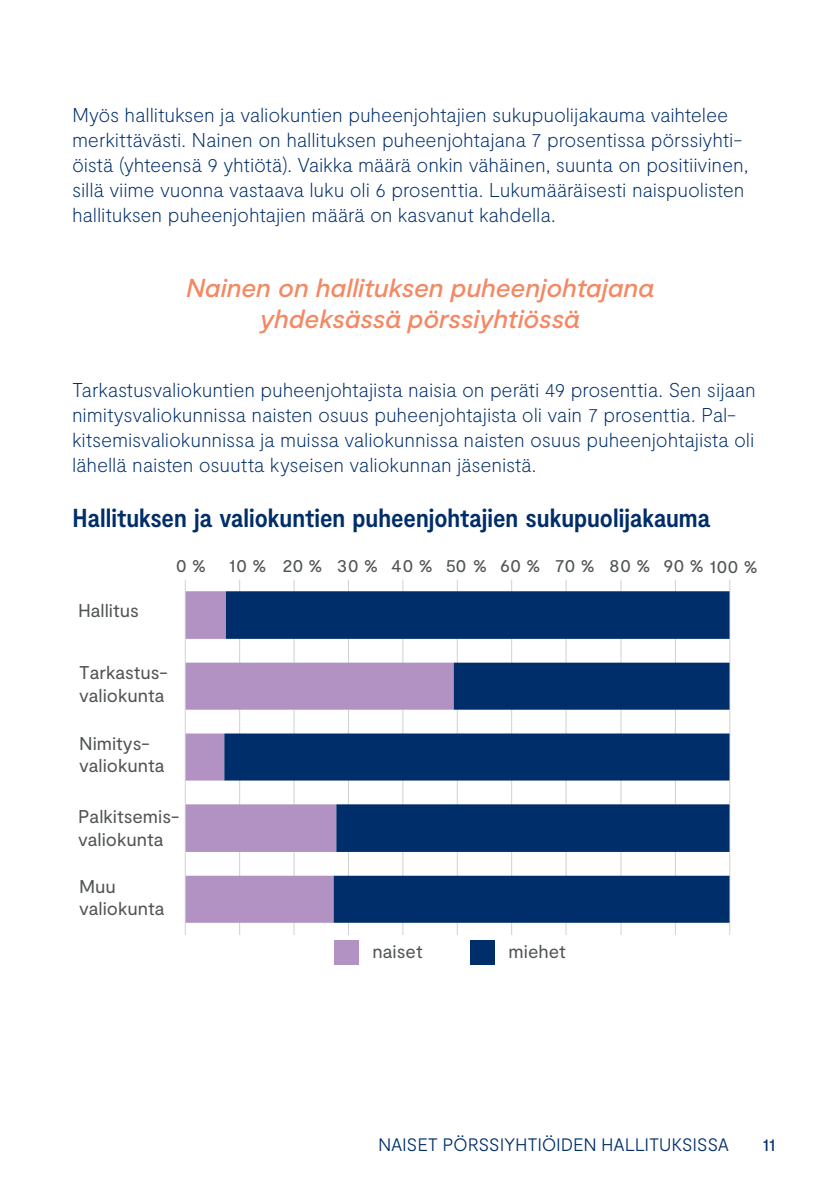
<style>
.page{position:relative;width:840px;height:1191px;background:#fff}
.page>*{position:absolute;margin:0;border:0;box-sizing:border-box;transform-origin:0 0}
.Nosto{font:italic 500 26px/31.2px "Moderat";letter-spacing:-.005em;color:#f58863;text-align:center}
.Kaavio___Luettelo_Ot{font:700 condensed 26px "Moderat";color:#002e6b}
.Leipis{font:100 20px/25px "Moderat";letter-spacing:-.01em;color:#002e6b}
.t1{font:18.4px/22.2px "Moderat";color:#515455}
.t2{font:300 18px "Moderat";letter-spacing:-.015em;color:#002e6b}
.t3{font:18px "Moderat";color:#002e6b}
</style>
<div class="page">
<hr style="left:729px;top:579px;width:1px;height:356px;background:#cfd1d0">
<hr style="left:674px;top:579px;width:1px;height:356px;background:#cfd1d0">
<hr style="left:620px;top:579px;width:1px;height:356px;background:#cfd1d0">
<hr style="left:565px;top:579px;width:1px;height:356px;background:#cfd1d0">
<hr style="left:511px;top:579px;width:1px;height:356px;background:#cfd1d0">
<hr style="left:456px;top:579px;width:1px;height:356px;background:#cfd1d0">
<hr style="left:402px;top:579px;width:1px;height:356px;background:#cfd1d0">
<hr style="left:348px;top:579px;width:1px;height:356px;background:#cfd1d0">
<hr style="left:293px;top:579px;width:1px;height:356px;background:#cfd1d0">
<hr style="left:239px;top:579px;width:1px;height:356px;background:#cfd1d0">
<svg style="left:186px;top:591px;width:38px;height:331px;fill:#b192c3"></svg>
<svg style="left:224px;top:591px;width:505px;height:331px;fill:#002e6b"></svg>
<hr style="left:185px;top:579px;width:1px;height:356px;background:#cfd1d0">
<div style="left:334px;top:940px;width:24px;height:25px;background:#b192c3"></div>
<div style="left:470px;top:940px;width:24px;height:25px;background:#002e6b"></div>
<p class="Leipis" style="left:72px;top:103px;width:677px">Myös hallituksen ja valiokuntien puheenjohtajien sukupuolijakauma vaihtelee merkittävästi. Nainen on hallituksen puheenjohtajana 7 prosentissa pörssiyhti&shy;öistä (yhteensä 9 yhtiötä). Vaikka määrä onkin vähäinen, suunta on positiivinen, sillä viime vuonna vastaava luku oli 6 prosenttia. Lukumääräisesti naispuolisten hallituksen puheenjohtajien määrä on kasvanut kahdella.</p>
<p class="Nosto" style="left:186px;top:273px;width:469px">Nainen on hallituksen puheenjohtajana yhdeksässä pörssiyhtiössä</p>
<p class="Leipis" style="left:72px;top:378px;width:684px">Tarkastusvaliokuntien puheenjohtajista naisia on peräti 49 prosenttia. Sen sijaan nimitysvaliokunnissa naisten osuus puheenjohtajista oli vain 7 prosenttia. Pal&shy;kitsemisvaliokunnissa ja muissa valiokunnissa naisten osuus puheenjohtajista oli lähellä naisten osuutta kyseisen valiokunnan jäsenistä.</p>
<p class="Kaavio___Luettelo_Ot" style="left:72px;top:502px;width:639px">Hallituksen ja valiokuntien puheenjohtajien sukupuolijakauma</p>
<p class="t1" style="left:176px;top:555px;width:583px">0% 10% 20% 30% 40% 50% 60% 70% 80% 90%100 %</p>
<p class="t1" style="left:78px;top:599px;width:62px">Hallitus</p>
<p class="t1" style="left:79px;top:662px;width:90px">Tarkastus&shy;valiokunta</p>
<p class="t1" style="left:79px;top:733px;width:87px">Nimitys&shy;valiokunta</p>
<p class="t1" style="left:78px;top:806px;width:103px">Palkitsemis&shy;valiokunta</p>
<p class="t1" style="left:79px;top:875px;width:87px">Muu valiokunta</p>
<p class="t1" style="left:372px;top:940px;width:52px">naiset</p>
<p class="t1" style="left:508px;top:940px;width:59px">miehet</p>
<p class="t2" style="left:378px;top:1134px;width:352px">NAISET PÖRSSIYHTIÖIDEN HALLITUKSISSA</p>
<p class="t3" style="left:762px;top:1134px;width:14px">11</p>
</div>
